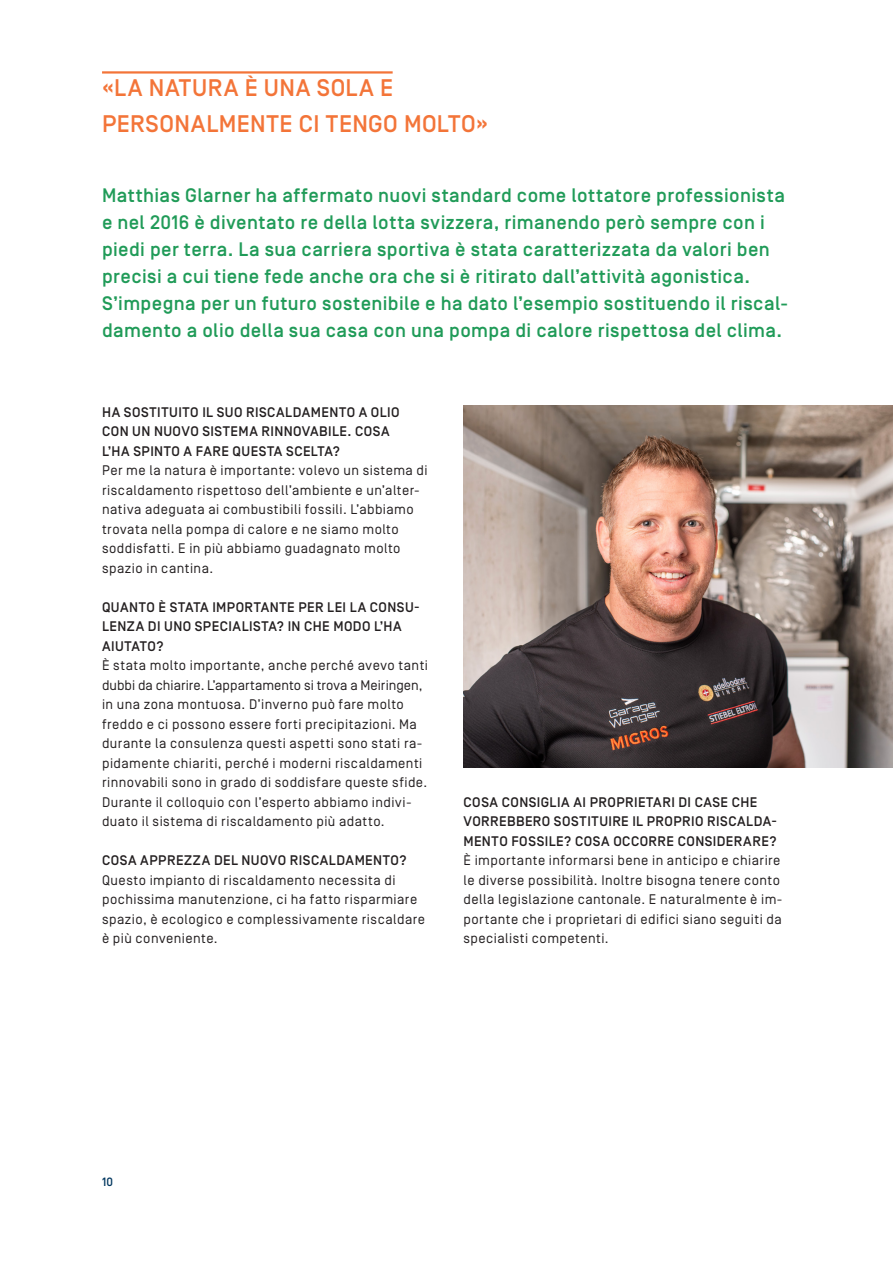
<style>
.page{position:relative;width:893px;height:1263px;background:#fff}
.page>*{position:absolute;margin:0;border:0;box-sizing:border-box;transform-origin:0 0}
.t1{font:500 24px/36px "Simplon Norm";letter-spacing:.025em;color:#f26522}
.t2{font:500 19.5px/27px "Simplon Norm";letter-spacing:.02em;color:#209b58}
.t3{font:13.8px/19.5px "Simplon Norm";letter-spacing:.035em;color:#231f20}
.t4{font:500 13.8px/19.5px "Simplon Norm";letter-spacing:.035em;color:#231f20}
.t5{font:500 12px "Simplon Norm";color:#02375f}
</style>
<div class="page">
<hr style="left:102px;top:71px;width:291px;height:3px;background:#f26522">
<img style="left:463px;top:405px;width:430px;height:363px">
<h1 class="t1" style="left:102px;top:71px;width:388px">«LA NATURA È UNA SOLA E<br>PERSONALMENTE CI TENGO MOLTO»</h1>
<p class="t2" style="left:102px;top:183px;width:687px">Matthias Glarner ha affermato nuovi standard come lottatore professionista e nel 2016 è diventato re della lotta svizzera, rimanendo però sempre con i piedi per terra. La sua carriera sportiva è stata caratterizzata da valori ben precisi a cui tiene fede anche ora che si è ritirato dall’attività agonistica.<br>S’impegna per un futuro sostenibile e ha dato l’esempio sostituendo il riscal&shy;damento a olio della sua casa con una pompa di calore rispettosa del clima.</p>
<p class="t4" style="left:102px;top:403px;width:299px">HA SOSTITUITO IL SUO RISCALDAMENTO A OLIO<br>CON UN NUOVO SISTEMA RINNOVABILE. COSA<br>L’HA SPINTO A FARE QUESTA SCELTA?</p>
<p class="t3" style="left:102px;top:461px;width:327px">Per me la natura è importante: volevo un sistema di riscaldamento rispettoso dell’ambiente e un’alter&shy;nativa adeguata ai combustibili fossili. L’abbiamo trovata nella pompa di calore e ne siamo molto soddisfatti. E in più abbiamo guadagnato molto spazio in cantina.</p>
<p class="t4" style="left:102px;top:598px;width:319px">QUANTO È STATA IMPORTANTE PER LEI LA CONSU-<br>LENZA DI UNO SPECIALISTA? IN CHE MODO L’HA<br>AIUTATO?</p>
<p class="t3" style="left:102px;top:656px;width:327px">È stata molto importante, anche perché avevo tanti dubbi da chiarire. L’appartamento si trova a Meiringen, in una zona montuosa. D’inverno può fare molto freddo e ci possono essere forti precipitazioni. Ma durante la consulenza questi aspetti sono stati ra&shy;pidamente chiariti, perché i moderni riscaldamenti rinnovabili sono in grado di soddisfare queste sfide.<br>Durante il colloquio con l’esperto abbiamo indivi&shy;duato il sistema di riscaldamento più adatto.</p>
<p class="t4" style="left:102px;top:851px;width:306px">COSA APPREZZA DEL NUOVO RISCALDAMENTO?</p>
<p class="t3" style="left:102px;top:871px;width:325px">Questo impianto di riscaldamento necessita di pochissima manutenzione, ci ha fatto risparmiare spazio, è ecologico e complessivamente riscaldare è più conveniente.</p>
<p class="t4" style="left:463px;top:793px;width:315px">COSA CONSIGLIA AI PROPRIETARI DI CASE CHE<br>VORREBBERO SOSTITUIRE IL PROPRIO RISCALDA-<br>MENTO FOSSILE? COSA OCCORRE CONSIDERARE?</p>
<p class="t3" style="left:463px;top:851px;width:320px">È importante informarsi bene in anticipo e chiarire le diverse possibilità. Inoltre bisogna tenere conto della legislazione cantonale. E naturalmente è im&shy;portante che i proprietari di edifici siano seguiti da specialisti competenti.</p>
<p class="t5" style="left:102px;top:1176px;width:13px">10</p>
</div>
